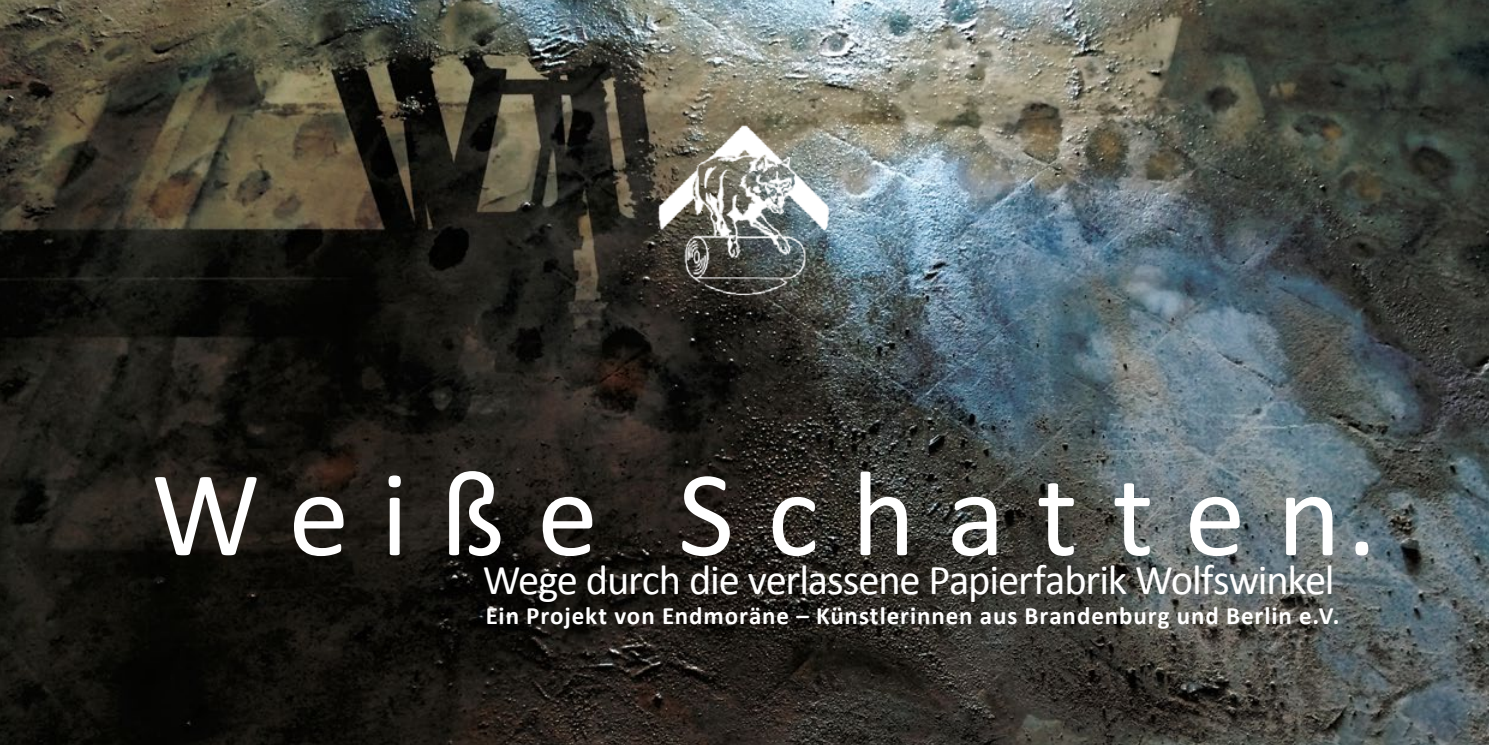
<style>
.page{position:relative;width:1489px;height:745px;background:#fff}
.page>*{position:absolute;margin:0;border:0;box-sizing:border-box;transform-origin:0 0}
.t1{font:122.5px "Calibri";letter-spacing:.255em;color:#fff}
.t2{font:42.5px "Calibri";letter-spacing:-.03em;color:#fff}
.t3{font:700 25px "Calibri";letter-spacing:.035em;color:#fff}
</style>
<div class="page">
<img style="left:0;top:0;width:1488px;height:744px">
<img style="left:647px;top:111px;width:195px;height:195px">
<h1 class="t1" style="left:151px;top:438px;width:1227px">Weiße Schatten.</h1>
<h2 class="t2" style="left:482px;top:552px;width:853px">Wege durch die verlassene Papierfabrik Wolfswinkel</h2>
<p class="t3" style="left:486px;top:599px;width:855px">Ein Projekt von Endmoräne – Künstlerinnen aus Brandenburg und Berlin e.V.</p>
</div>
